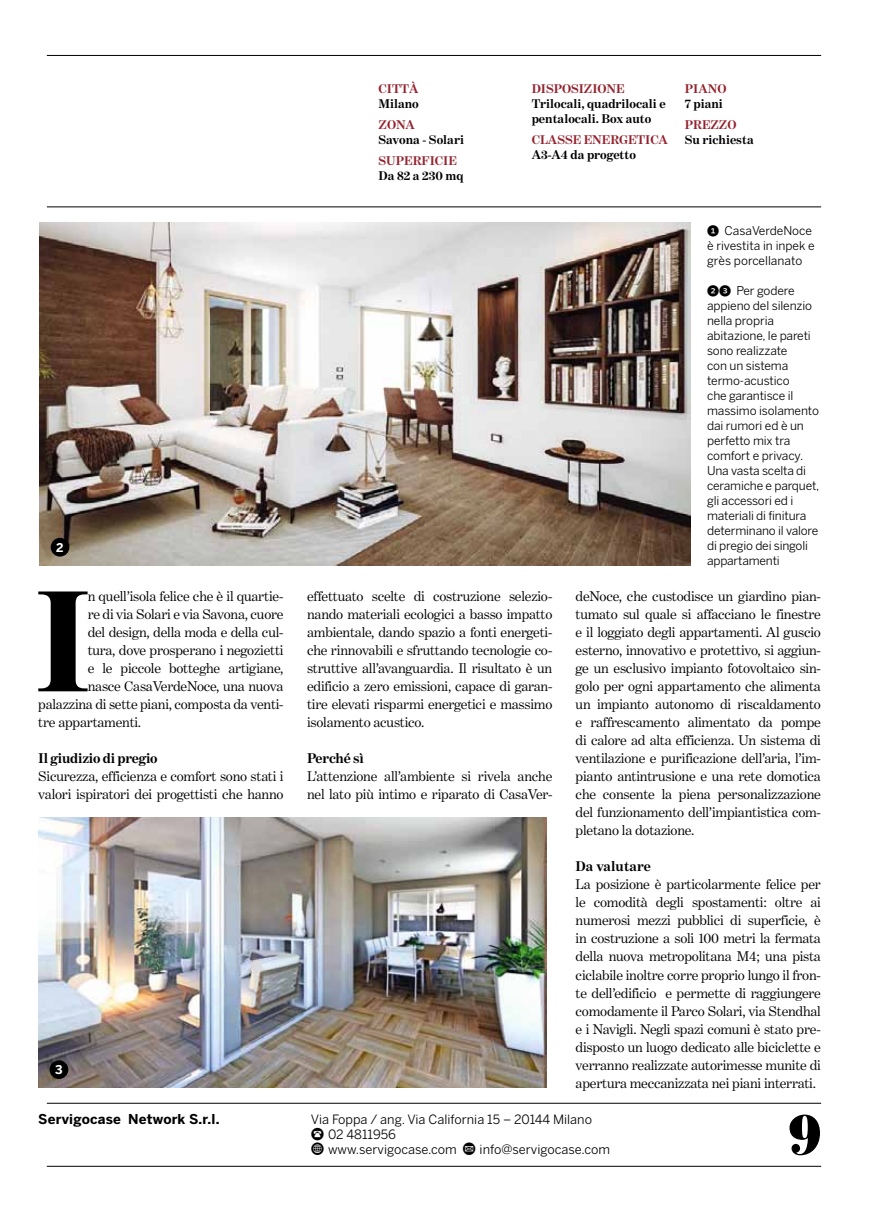
<style>
.page{position:relative;width:889px;height:1217px;background:#fff}
.page>*{position:absolute;margin:0;border:0;box-sizing:border-box;transform-origin:0 0}
.t1{font:145.8px "Benton Modern Black Disp";color:#000}
.t2{font:60px "Benton Modern Ultra Disp";color:#000}
.t3{font:14.25px/18px "Benton Modern One";letter-spacing:-.015em;color:#000;text-align:justify}
.t4{font:700 14.25px "Benton Modern One";letter-spacing:-.015em;color:#000}
.t5{font:700 13.5px "Benton Sans";letter-spacing:.01em;color:#000}
.t6{font:700 12.75px/15px "Benton Modern One";color:#000}
.t7{font:12.75px/15px "Benton Sans";color:#000}
.t8{font:700 12.75px "Benton Modern One";color:#94212d}
.t9{font:12px/15px "Benton Sans";letter-spacing:-.01em;color:#000}
.t10{font:700 12px "Benton Sans";color:#fff}
.s1{font-family:"Whitney Index Black Round Bd"}
</style>
<div class="page">
<hr style="left:47px;top:55px;width:774px;height:1px;background:#000">
<hr style="left:47px;top:1102px;width:774px;height:1px;background:#000">
<hr style="left:47px;top:1165px;width:774px;height:1px;background:#000">
<hr style="left:47px;top:206px;width:774px;height:1px;background:#000">
<img style="left:38px;top:817px;width:509px;height:270px">
<div style="left:50px;top:1059px;width:18px;height:19px;background:#000;border-radius:50%"></div>
<img style="left:39px;top:223px;width:652px;height:342px">
<div style="left:51px;top:537px;width:18px;height:19px;background:#000;border-radius:50%"></div>
<p class="t10" style="left:56px;top:540px;width:9px">2</p>
<h1 class="t1" style="left:36px;top:560px;width:55px">I</h1>
<p class="t3" style="left:88px;top:587px;width:197px">n quell’isola felice che è il quartie-</p>
<p class="t3" style="left:88px;top:605px;width:197px">re di via Solari e via Savona, cuore</p>
<p class="t3" style="left:88px;top:623px;width:197px">del design, della moda e della cul-</p>
<p class="t3" style="left:88px;top:641px;width:197px">tura, dove prosperano i negozietti</p>
<p class="t3" style="left:88px;top:659px;width:197px">e le piccole botteghe artigiane,</p>
<p class="t3" style="left:88px;top:677px;width:197px">nasce CasaVerdeNoce, una nuova</p>
<p class="t3" style="left:38px;top:695px;width:247px">palazzina di sette piani, composta da venti-</p>
<p class="t3" style="left:38px;top:713px;width:104px">tre appartamenti.</p>
<p class="t4" style="left:38px;top:750px;width:121px">Il giudizio di pregio</p>
<p class="t3" style="left:38px;top:767px;width:247px">Sicurezza, efficienza e comfort sono stati i valori ispiratori dei progettisti che hanno</p>
<p class="t10" style="left:55px;top:1062px;width:9px">3</p>
<p class="t5" style="left:38px;top:1110px;width:183px">Servigocase Network S.r.l.</p>
<p class="t8" style="left:378px;top:81px;width:42px">Città</p>
<p class="t6" style="left:378px;top:96px;width:42px">Milano</p>
<p class="t8" style="left:378px;top:117px;width:38px">ZONA</p>
<p class="t6" style="left:378px;top:132px;width:87px">Savona - Solari</p>
<p class="t8" style="left:378px;top:154px;width:80px">SUPERFICIE</p>
<p class="t6" style="left:378px;top:168px;width:86px">Da 82 a 230 mq</p>
<p class="t8" style="left:532px;top:81px;width:95px">DISPOSIZIONE</p>
<p class="t6" style="left:532px;top:96px;width:135px">Trilocali, quadrilocali e pentalocali. Box auto</p>
<p class="t8" style="left:532px;top:132px;width:138px">CLASSE ENERGETICA</p>
<p class="t6" style="left:532px;top:147px;width:106px">A3-A4 da progetto</p>
<p class="t8" style="left:685px;top:81px;width:43px">PIANO</p>
<p class="t6" style="left:685px;top:96px;width:40px">7 piani</p>
<p class="t8" style="left:685px;top:117px;width:53px">PREZZO</p>
<p class="t6" style="left:685px;top:132px;width:70px">Su richiesta</p>
<p class="t9" style="left:707px;top:223px;width:109px"><span class="s1">1</span> CasaVerdeNoce è rivestita in inpek e grès porcellanato</p>
<p class="t9" style="left:707px;top:283px;width:114px"><span class="s1">23</span> Per godere appieno del silenzio nella propria abitazione, le pareti sono realizzate<br>con un sistema termo-acustico<br>che garantisce il massimo isolamento dai rumori ed è un perfetto mix tra comfort e privacy.<br>Una vasta scelta di ceramiche e parquet, gli accessori ed i materiali di finitura determinano il valore di pregio dei singoli appartamenti</p>
<p class="t3" style="left:307px;top:587px;width:247px">effettuato scelte di costruzione selezio&shy;nando materiali ecologici a basso impatto ambientale, dando spazio a fonti energeti&shy;che rinnovabili e sfruttando tecnologie co&shy;struttive all’avanguardia. Il risultato è un edificio a zero emissioni, capace di garan&shy;tire elevati risparmi energetici e massimo isolamento acustico.</p>
<p class="t4" style="left:307px;top:750px;width:58px">Perché sì</p>
<p class="t3" style="left:307px;top:767px;width:247px">L’attenzione all’ambiente si rivela anche nel lato più intimo e riparato di CasaVer-</p>
<p class="t3" style="left:575px;top:587px;width:247px">deNoce, che custodisce un giardino pian&shy;tumato sul quale si affacciano le finestre e il loggiato degli appartamenti. Al guscio esterno, innovativo e protettivo, si aggiun&shy;ge un esclusivo impianto fotovoltaico sin&shy;golo per ogni appartamento che alimenta un impianto autonomo di riscaldamento e raffrescamento alimentato da pompe di calore ad alta efficienza. Un sistema di ventilazione e purificazione dell’aria, l’im&shy;pianto antintrusione e una rete domotica che consente la piena personalizzazione del funzionamento dell’impiantistica com&shy;pletano la dotazione.</p>
<p class="t4" style="left:575px;top:858px;width:77px">Da valutare</p>
<p class="t3" style="left:575px;top:875px;width:247px">La posizione è particolarmente felice per le comodità degli spostamenti: oltre ai numerosi mezzi pubblici di superficie, è in costruzione a soli 100 metri la fermata della nuova metropolitana M4; una pista ciclabile inoltre corre proprio lungo il fron&shy;te dell’edificio e permette di raggiungere comodamente il Parco Solari, via Stendhal e i Navigli. Negli spazi comuni è stato pre&shy;disposto un luogo dedicato alle biciclette e verranno realizzate autorimesse munite di apertura meccanizzata nei piani interrati.</p>
<p class="t7" style="left:311px;top:1110px;width:283px">Via Foppa / ang. Via California 15 – 20144 Milano</p>
<p class="t7" style="left:328px;top:1125px;width:130px;text-indent:-17px">▼ 02 4811956 www.servigocase.com</p>
<p class="t7" style="left:479px;top:1140px;width:132px">info@servigocase.com</p>
<h2 class="t2" style="left:789px;top:1099px;width:34px">9</h2>
</div>
